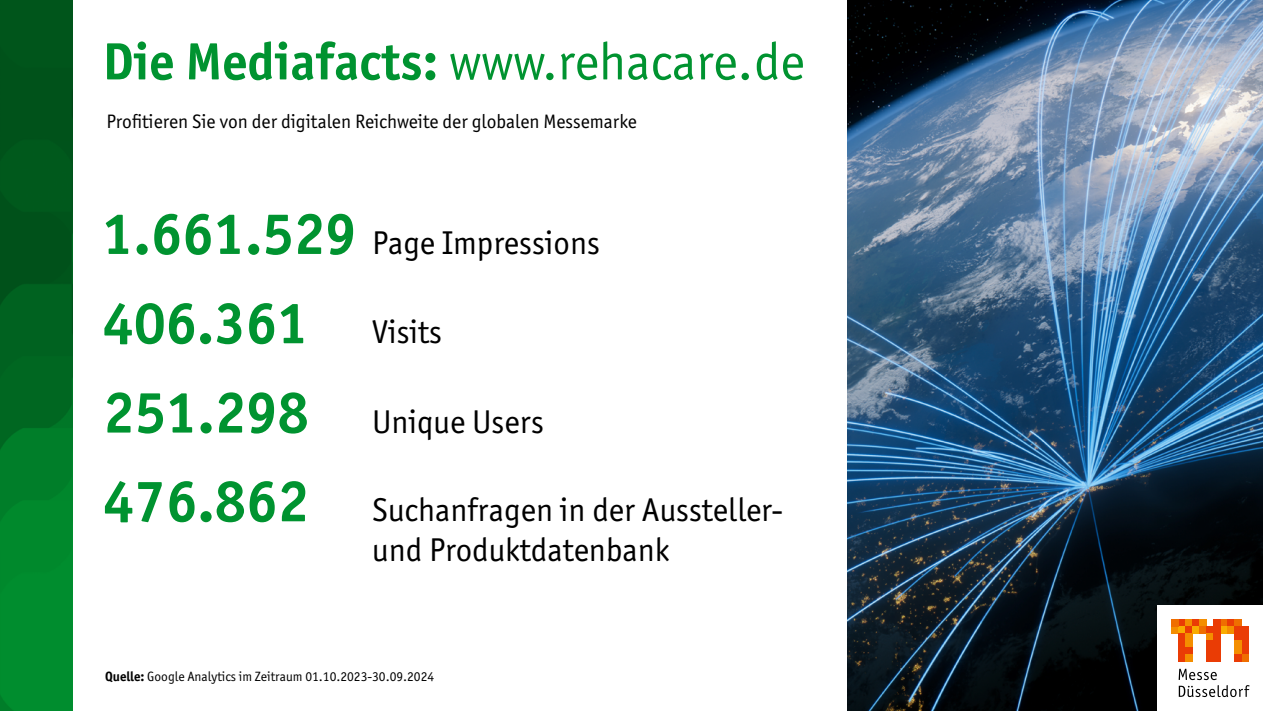
<style>
.page{position:relative;width:1263px;height:711px;background:#fff}
.page>*{position:absolute;margin:0;border:0;box-sizing:border-box;transform-origin:0 0}
.t1{font:700 58.5px "Officina Sans ITC Pro";color:#009330}
.t2{font:52.5px "Officina Sans ITC Pro";color:#009330}
.t3{font:33px/39.6px "Officina Sans ITC Pro";color:#000}
.t4{font:19.5px "Officina Sans ITC Pro";color:#000}
.t5{font:13.5px "Officina Sans ITC Pro";color:#000}
.s1{font-weight:700}
.s2{font-weight:700;font-size:58.5px;color:#009330}
.s3{font-weight:400;font-size:33px;color:#000}
</style>
<div class="page">
<img style="left:848px;top:0;width:415px;height:710px">
<div style="left:1158px;top:605px;width:105px;height:105px;background:#fff"></div>
<svg style="left:1178px;top:668px;width:71px;height:28px"></svg>
<div style="left:1172px;top:626px;width:7px;height:7px;background:#f48e00"></div>
<div style="left:1179px;top:619px;width:7px;height:7px;background:#ea3c05"></div>
<div style="left:1179px;top:626px;width:7px;height:7px;background:#f9ac00"></div>
<div style="left:1186px;top:619px;width:7px;height:7px;background:#f48e00"></div>
<div style="left:1186px;top:626px;width:7px;height:7px;background:#ea3c05"></div>
<div style="left:1193px;top:619px;width:7px;height:7px;background:#ea3c05"></div>
<div style="left:1193px;top:626px;width:7px;height:7px;background:#f9ac00"></div>
<div style="left:1200px;top:619px;width:7px;height:7px;background:#f48e00"></div>
<div style="left:1200px;top:626px;width:7px;height:7px;background:#ef6e00"></div>
<div style="left:1221px;top:619px;width:7px;height:7px;background:#ef6e00"></div>
<div style="left:1221px;top:626px;width:7px;height:7px;background:#f9ac00"></div>
<div style="left:1228px;top:619px;width:7px;height:7px;background:#ea3c05"></div>
<div style="left:1228px;top:626px;width:7px;height:7px;background:#f48e00"></div>
<div style="left:1235px;top:619px;width:7px;height:7px;background:#ef6e00"></div>
<div style="left:1235px;top:626px;width:7px;height:14px;background:#ea3c05"></div>
<div style="left:1242px;top:626px;width:7px;height:28px;background:#ea3c05"></div>
<div style="left:1179px;top:633px;width:7px;height:28px;background:#ea3c05"></div>
<div style="left:1186px;top:633px;width:7px;height:14px;background:#f48e00"></div>
<div style="left:1186px;top:647px;width:7px;height:7px;background:#ea3c05"></div>
<div style="left:1186px;top:654px;width:7px;height:7px;background:#f48e00"></div>
<div style="left:1235px;top:640px;width:7px;height:14px;background:#f48e00"></div>
<div style="left:1242px;top:654px;width:7px;height:7px;background:#ef6e00"></div>
<div style="left:1172px;top:619px;width:7px;height:7px;background:#ef6e00"></div>
<div style="left:1207px;top:626px;width:7px;height:7px;background:#ea3c05"></div>
<div style="left:1207px;top:633px;width:7px;height:7px;background:#f48e00"></div>
<div style="left:1207px;top:640px;width:7px;height:21px;background:#ea3c05"></div>
<div style="left:1214px;top:619px;width:7px;height:42px;background:#ea3c05"></div>
<div style="left:1235px;top:654px;width:7px;height:7px;background:#ea3c05"></div>
<svg style="left:0;top:0;width:72px;height:710px;background:#006b22"></svg>
<h2 class="t2" style="left:103px;top:31px;width:703px"><span class="s1">Die Mediafacts:</span> www.rehacare.de</h2>
<p class="t4" style="left:107px;top:110px;width:532px">Profitieren Sie von der digitalen Reichweite der globalen Messemarke</p>
<p class="t3" style="left:102px;top:223px;width:499px"><span class="s2">1.661.529</span> Page Impressions</p>
<h1 class="t1" style="left:103px;top:287px;width:341px">406.361 <span class="s3">Visits</span></h1>
<p class="t3" style="left:103px;top:401px;width:442px"><span class="s2">251.298</span> Unique Users</p>
<p class="t3" style="left:372px;top:490px;width:412px;text-indent:-269px"><span class="s2">476.862</span> Suchanfragen in der Aussteller&shy;und Produktdatenbank</p>
<p class="t5" style="left:105px;top:668px;width:331px"><span class="s1">Quelle:</span> Google Analytics im Zeitraum 01.10.2023-30.09.2024</p>
</div>
